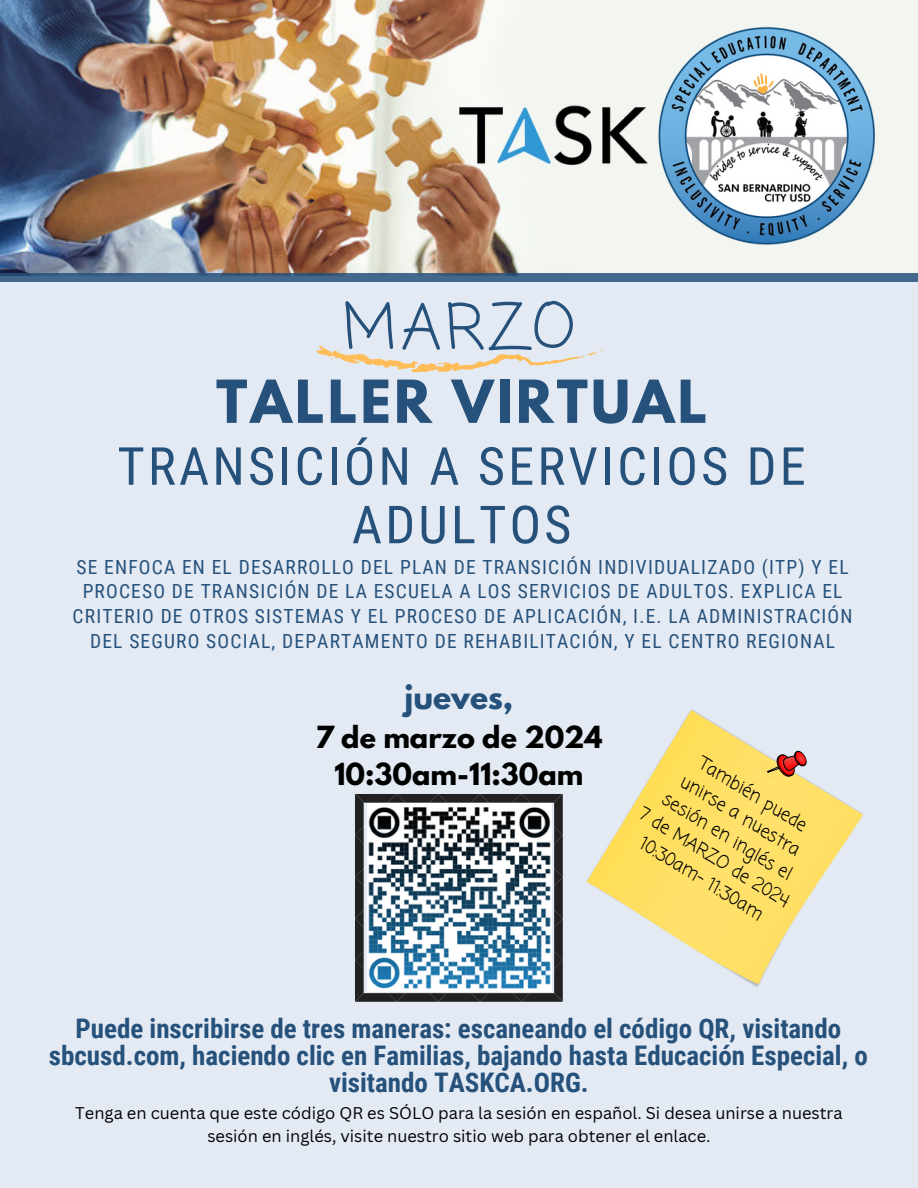
<style>
.page{position:relative;width:918px;height:1188px;background:#e3eaf4}
.page>*{position:absolute;margin:0;border:0;box-sizing:border-box;transform-origin:0 0}
.t1{font:62.1px "Coming Soon";letter-spacing:.06em;color:#26517b}
.t2{font:52.5px/58.5px "Roboto Condensed";letter-spacing:.06em;color:#26517b;text-align:center}
.t3{font:700 52.5px "League Spartan";letter-spacing:.06em;color:#26517b}
.t4{font:700 30px "League Spartan";color:#26517b}
.t5{font:700 27px/27px "Roboto Condensed";color:#26517b;text-align:center}
.t6{font:700 27px "League Spartan";color:#000}
.t7{font:19.5px/24.8px "Roboto Condensed";letter-spacing:.06em;color:#26517b;text-align:center}
.t8{font:18px/24.8px "Coming Soon";color:#000;text-align:center}
.t9{font:16.5px/22.5px "Canva Sans";color:#000;text-align:center}
</style>
<div class="page">
<img style="left:0;top:0;width:918px;height:273px">
<svg style="left:0;top:273px;width:918px;height:9px;background:#406589"></svg>
<img style="left:657px;top:25px;width:219px;height:219px">
<img style="left:459px;top:85px;width:198px;height:102px">
<svg style="left:316px;top:346px;width:286px;height:26px"></svg>
<svg style="left:587px;top:710px;width:276px;height:277px"></svg>
<svg style="left:757px;top:746px;width:53px;height:40px"></svg>
<img style="left:356px;top:794px;width:207px;height:207px">
<img style="left:367px;top:803px;width:185px;height:188px">
<p class="t1" style="left:342px;top:285px;width:235px">MARZO</p>
<p class="t3" style="left:216px;top:376px;width:493px">TALLER VIRTUAL</p>
<p class="t2" style="left:117px;top:438px;width:690px">TRANSICIÓN A SERVICIOS DE<br>ADULTOS</p>
<p class="t7" style="left:73px;top:555px;width:781px">SE ENFOCA EN EL DESARROLLO DEL PLAN DE TRANSICIÓN INDIVIDUALIZADO (ITP) Y EL PROCESO DE TRANSICIÓN DE LA ESCUELA A LOS SERVICIOS DE ADULTOS. EXPLICA EL CRITERIO DE OTROS SISTEMAS Y EL PROCESO DE APLICACIÓN, I.E. LA ADMINISTRACIÓN DEL SEGURO SOCIAL, DEPARTAMENTO DE REHABILITACIÓN, Y EL CENTRO REGIONAL</p>
<p class="t4" style="left:405px;top:682px;width:110px">jueves,</p>
<p class="t6" style="left:315px;top:723px;width:289px">7 de marzo de 2024</p>
<p class="t6" style="left:334px;top:761px;width:251px">10:30am-11:30am</p>
<p class="t8" style="left:707px;top:752px;width:124px;rotate:32deg">También puede</p>
<p class="t8" style="left:683px;top:766px;width:151px;rotate:32deg">unirse a nuestra sesión en inglés el</p>
<p class="t8" style="left:647px;top:802px;width:174px;rotate:32deg">7 de MARZO de 2024<br>10:30am- 11:30am</p>
<p class="t5" style="left:49px;top:1015px;width:821px">Puede inscribirse de tres maneras: escaneando el código QR, visitando sbcusd.com, haciendo clic en Familias, bajando hasta Educación Especial, o visitando TASKCA.ORG.</p>
<p class="t9" style="left:75px;top:1101px;width:769px">Tenga en cuenta que este código QR es SÓLO para la sesión en español. Si desea unirse a nuestra sesión en inglés, visite nuestro sitio web para obtener el enlace.</p>
</div>
